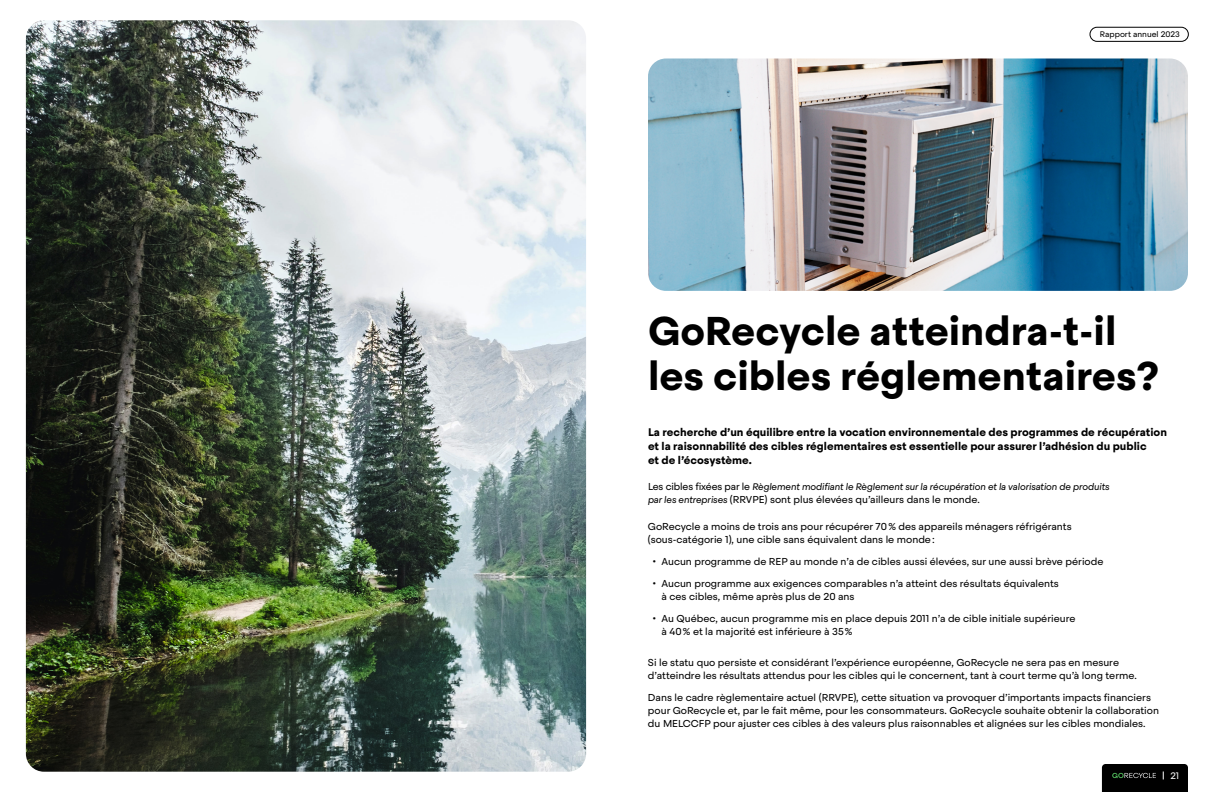
<style>
.page{position:relative;width:1224px;height:792px;background:#fff}
.page>*{position:absolute;margin:0;border:0;box-sizing:border-box;transform-origin:0 0}
.t1{font:700 40px/45px "Steradian";color:#000}
.t2{font:700 11px/14px "Steradian";color:#000}
.t3{font:10px/13px "Steradian";color:#000}
.t4{font:italic 9.5px "Steradian";letter-spacing:-.01em;color:#000}
.t5{font:9.4px "Steradian";color:#f7f8f8}
.t6{font:8px "Steradian";color:#000}
.s1{font-style:normal;font-size:10px}
.s2{font-style:italic;font-size:9.5px}
</style>
<div class="page">
<img style="left:648px;top:58px;width:540px;height:233px">
<svg style="left:1102px;top:764px;width:86px;height:28px;background:#070807"></svg>
<div style="left:1090px;top:27px;width:99px;height:15px;border:1px solid #000;border-radius:7px"></div>
<img style="left:26px;top:20px;width:560px;height:752px">
<p class="t6" style="left:1100px;top:30px;width:82px">Rapport annuel 2023</p>
<h1 class="t1" style="left:648px;top:309px;width:513px">GoRecycle atteindra-t-il les cibles réglementaires?</h1>
<p class="t2" style="left:648px;top:425px;width:521px">La recherche d’un équilibre entre la vocation environnementale des programmes de récupération et la raisonnabilité des cibles réglementaires est essentielle pour assurer l’adhésion du public<br>et de l’écosystème.</p>
<p class="t4" style="left:648px;top:481px;width:463px"><span class="s1">Les cibles fixées par le</span> Règlement modifiant le Règlement sur la récupération et la valorisation de produits</p>
<p class="t3" style="left:648px;top:493px;width:333px"><span class="s2">par les entreprises</span> (RRVPE) sont plus élevées qu’ailleurs dans le monde.</p>
<p class="t3" style="left:648px;top:520px;width:425px">GoRecycle a moins de trois ans pour récupérer 70% des appareils ménagers réfrigérants (sous-catégorie 1), une cible sans équivalent dans le monde:</p>
<p class="t3" style="left:652px;top:555px;width:453px">• Aucun programme de REP au monde n’a de cibles aussi élevées, sur une aussi brève période</p>
<p class="t3" style="left:661px;top:577px;width:399px;text-indent:-9px">• Aucun programme aux exigences comparables n’a atteint des résultats équivalents à ces cibles, même après plus de 20 ans</p>
<p class="t3" style="left:661px;top:612px;width:415px;text-indent:-9px">• Au Québec, aucun programme mis en place depuis 2011 n’a de cible initiale supérieure à 40% et la majorité est inférieure à 35%</p>
<p class="t3" style="left:648px;top:656px;width:490px">Si le statu quo persiste et considérant l’expérience européenne, GoRecycle ne sera pas en mesure d’atteindre les résultats attendus pour les cibles qui le concernent, tant à court terme qu’à long terme.</p>
<p class="t3" style="left:648px;top:691px;width:513px">Dans le cadre règlementaire actuel (RRVPE), cette situation va provoquer d’importants impacts financiers pour GoRecycle et, par le fait même, pour les consommateurs. GoRecycle souhaite obtenir la collaboration du MELCCFP pour ajuster ces cibles à des valeurs plus raisonnables et alignées sur les cibles mondiales.</p>
<p class="t5" style="left:1170px;top:770px;width:10px">21</p>
</div>
